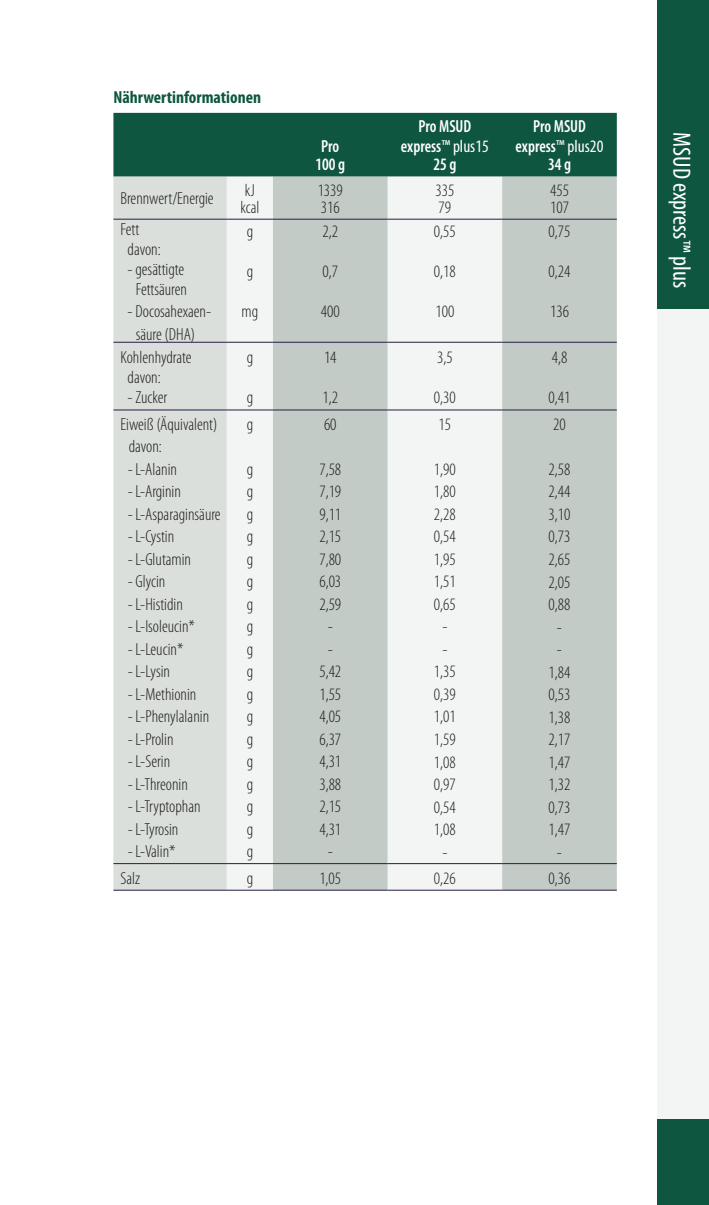
<style>
.page{position:relative;width:709px;height:1205px;background:#fff}
.page>*{position:absolute;margin:0;border:0;box-sizing:border-box;transform-origin:0 0}
.t1{font:condensed 25px "Myriad Pro";color:#fff}
.t2{font:300 condensed 17.5px/22.5px "Myriad Pro";color:#1d1d1b}
.t3{font:600 condensed 17.5px/20px "Myriad Pro";color:#fff;text-align:center;scale:.94 1}
.t4{font:700 condensed 17.5px "Myriad Pro";color:#0f5641}
.s1{font-weight:400}
</style>
<div class="page">
<div style="left:657px;top:289px;width:52px;height:916px;background:#f3f5f4"></div>
<div style="left:657px;top:0;width:52px;height:309px;background:#0f5641"></div>
<div style="left:657px;top:1120px;width:52px;height:85px;background:#0f5641"></div>
<div style="left:113px;top:113px;width:504px;height:64px;background:#0f5641"></div>
<div style="left:113px;top:177px;width:114px;height:713px;background:#dbdfdc"></div>
<div style="left:227px;top:177px;width:46px;height:713px;background:#f3f5f4"></div>
<svg style="left:273px;top:177px;width:344px;height:713px;fill:#c2cbc5"></svg>
<hr style="left:113px;top:219px;width:114px;height:1px;background:#271d43">
<hr style="left:227px;top:219px;width:46px;height:1px;background:#271d43">
<hr style="left:273px;top:219px;width:114px;height:1px;background:#271d43">
<hr style="left:502px;top:219px;width:115px;height:1px;background:#271d43">
<hr style="left:387px;top:219px;width:115px;height:1px;background:#271d43">
<hr style="left:113px;top:342px;width:114px;height:1px;background:#271d43">
<hr style="left:227px;top:342px;width:46px;height:1px;background:#271d43">
<hr style="left:273px;top:342px;width:114px;height:1px;background:#271d43">
<hr style="left:502px;top:342px;width:115px;height:1px;background:#271d43">
<hr style="left:387px;top:342px;width:115px;height:1px;background:#271d43">
<hr style="left:113px;top:409px;width:114px;height:1px;background:#271d43">
<hr style="left:227px;top:409px;width:46px;height:1px;background:#271d43">
<hr style="left:273px;top:409px;width:114px;height:1px;background:#271d43">
<hr style="left:502px;top:409px;width:115px;height:1px;background:#271d43">
<hr style="left:387px;top:409px;width:115px;height:1px;background:#271d43">
<hr style="left:113px;top:863px;width:114px;height:1px;background:#271d43">
<hr style="left:227px;top:863px;width:46px;height:1px;background:#271d43">
<hr style="left:273px;top:863px;width:114px;height:1px;background:#271d43">
<hr style="left:502px;top:863px;width:115px;height:1px;background:#271d43">
<hr style="left:387px;top:863px;width:115px;height:1px;background:#271d43">
<hr style="left:273px;top:890px;width:114px;height:1px;background:#271d43">
<hr style="left:502px;top:890px;width:115px;height:1px;background:#271d43">
<hr style="left:387px;top:890px;width:115px;height:1px;background:#271d43">
<hr style="left:113px;top:890px;width:114px;height:1px;background:#271d43">
<hr style="left:227px;top:890px;width:46px;height:1px;background:#271d43">
<p class="t4" style="left:113px;top:86px;width:149px">Nährwertinformationen</p>
<p class="t3" style="left:315px;top:137px;width:33px;line-height:17.5px">Pro<br>100 g</p>
<p class="t3" style="left:401px;top:116px;width:95px">Pro MSUD express<span class="s1">™ plus15</span></p>
<p class="t3" style="left:433px;top:153px;width:26px">25 g</p>
<p class="t3" style="left:515px;top:116px;width:95px">Pro MSUD express<span class="s1">™ plus20</span></p>
<p class="t3" style="left:548px;top:153px;width:26px">34 g</p>
<p class="t2" style="left:120px;top:187px;width:95px">Brennwert/Energie</p>
<p class="t2" style="left:240px;top:181px;width:20px;line-height:17.5px">kJ kcal</p>
<p class="t2" style="left:318px;top:181px;width:27px;line-height:17.5px">1339<br>316</p>
<p class="t2" style="left:435px;top:181px;width:20px;line-height:17.5px">335<br>79</p>
<p class="t2" style="left:550px;top:181px;width:20px;line-height:17.5px">455<br>107</p>
<p class="t2" style="left:128px;top:219px;width:35px;line-height:20px;text-indent:-7px">Fett davon:</p>
<p class="t2" style="left:128px;top:259px;width:61px;line-height:20px;text-align:center">- gesättigte<br>Fettsäuren</p>
<p class="t2" style="left:128px;top:300px;width:85px;text-align:center">- Docosahexaen&shy;säure (DHA)</p>
<p class="t2" style="left:322px;top:220px;width:17px">2,2</p>
<p class="t2" style="left:322px;top:260px;width:17px">0,7</p>
<p class="t2" style="left:321px;top:300px;width:20px">400</p>
<p class="t2" style="left:434px;top:220px;width:23px">0,55</p>
<p class="t2" style="left:434px;top:260px;width:23px">0,18</p>
<p class="t2" style="left:435px;top:300px;width:20px">100</p>
<p class="t2" style="left:548px;top:220px;width:23px">0,75</p>
<p class="t2" style="left:548px;top:260px;width:23px">0,24</p>
<p class="t2" style="left:550px;top:300px;width:20px">136</p>
<p class="t2" style="left:247px;top:220px;width:8px">g</p>
<p class="t2" style="left:247px;top:260px;width:8px">g</p>
<p class="t2" style="left:242px;top:300px;width:18px">mg</p>
<p class="t2" style="left:128px;top:347px;width:65px;line-height:20px;text-indent:-7px">Kohlenhydrate davon:</p>
<p class="t2" style="left:128px;top:386px;width:41px">- Zucker</p>
<p class="t2" style="left:129px;top:412px;width:90px;text-indent:-8px">Eiweiß (Äquivalent) davon:</p>
<p class="t2" style="left:128px;top:457px;width:51px">- L-Alanin</p>
<p class="t2" style="left:128px;top:480px;width:55px">- L-Arginin</p>
<p class="t2" style="left:128px;top:502px;width:94px">- L-Asparaginsäure</p>
<p class="t2" style="left:128px;top:525px;width:48px">- L-Cystin</p>
<p class="t2" style="left:128px;top:547px;width:65px">- L-Glutamin</p>
<p class="t2" style="left:128px;top:570px;width:39px">- Glycin</p>
<p class="t2" style="left:128px;top:592px;width:57px">- L-Histidin</p>
<p class="t2" style="left:128px;top:615px;width:69px">- L-Isoleucin*</p>
<p class="t2" style="left:128px;top:637px;width:57px">- L-Leucin*</p>
<p class="t2" style="left:128px;top:660px;width:44px">- L-Lysin</p>
<p class="t2" style="left:128px;top:682px;width:70px">- L-Methionin</p>
<p class="t2" style="left:128px;top:705px;width:83px">- L-Phenylalanin</p>
<p class="t2" style="left:128px;top:728px;width:47px">- L-Prolin</p>
<p class="t2" style="left:128px;top:750px;width:44px">- L-Serin</p>
<p class="t2" style="left:128px;top:773px;width:62px">- L-Threonin</p>
<p class="t2" style="left:128px;top:795px;width:74px">- L-Tryptophan</p>
<p class="t2" style="left:128px;top:818px;width:52px">- L-Tyrosin</p>
<p class="t2" style="left:128px;top:840px;width:50px">- L-Valin*</p>
<p class="t2" style="left:247px;top:346px;width:8px">g</p>
<p class="t2" style="left:247px;top:386px;width:8px">g</p>
<p class="t2" style="left:247px;top:413px;width:8px">g</p>
<p class="t2" style="left:247px;top:458px;width:8px;text-align:justify">g g g g g g g g g g g g g g g g g g</p>
<p class="t2" style="left:324px;top:346px;width:14px">14</p>
<p class="t2" style="left:322px;top:386px;width:17px">1,2</p>
<p class="t2" style="left:324px;top:413px;width:14px">60</p>
<p class="t2" style="left:319px;top:458px;width:23px;text-align:center">7,58<br>7,19<br>9,11<br>2,15<br>7,80<br>6,03<br>2,59 -<br>-<br>5,42<br>1,55<br>4,05<br>6,37<br>4,31<br>3,88<br>2,15<br>4,31 -</p>
<p class="t2" style="left:437px;top:346px;width:17px">3,5</p>
<p class="t2" style="left:434px;top:386px;width:23px">0,30</p>
<p class="t2" style="left:438px;top:413px;width:14px">15</p>
<p class="t2" style="left:434px;top:458px;width:23px;text-align:center">1,90<br>1,80<br>2,28<br>0,54<br>1,95<br>1,51<br>0,65 -<br>-<br>1,35<br>0,39<br>1,01<br>1,59<br>1,08<br>0,97<br>0,54<br>1,08 -</p>
<p class="t2" style="left:552px;top:346px;width:17px">4,8</p>
<p class="t2" style="left:548px;top:386px;width:23px">0,41</p>
<p class="t2" style="left:553px;top:413px;width:14px">20</p>
<p class="t2" style="left:548px;top:458px;width:23px;text-align:center">2,58<br>2,44<br>3,10<br>0,73<br>2,65<br>2,05<br>0,88 -<br>-<br>1,84<br>0,53<br>1,38<br>2,17<br>1,47<br>1,32<br>0,73<br>1,47 -</p>
<p class="t2" style="left:120px;top:867px;width:21px">Salz</p>
<p class="t2" style="left:247px;top:867px;width:8px">g</p>
<p class="t2" style="left:319px;top:867px;width:23px">1,05</p>
<p class="t2" style="left:434px;top:867px;width:23px">0,26</p>
<p class="t2" style="left:548px;top:867px;width:23px">0,36</p>
<h1 class="t1" style="left:697px;top:132px;width:157px;rotate:90deg">MSUD express™ plus</h1>
</div>
